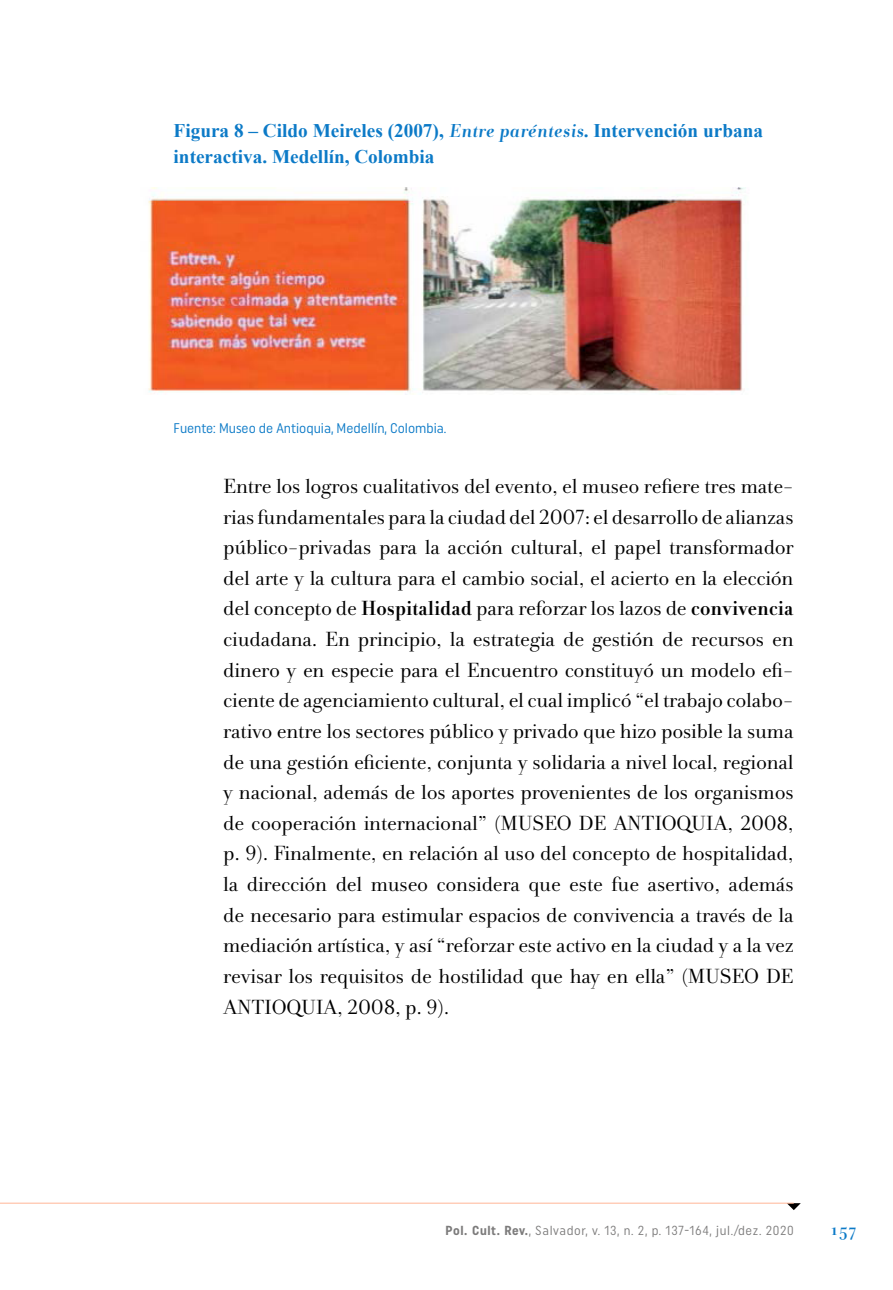
<style>
.page{position:relative;width:893px;height:1290px;background:#fff}
.page>*{position:absolute;margin:0;border:0;box-sizing:border-box;transform-origin:0 0}
.t1{font:21px/30.6px "Andrade Pro";letter-spacing:-.015em;color:#000;text-align:justify}
.t2{font:700 19.25px/26.2px "Times New Roman";color:#0c7ac7}
.t3{font:700 17.5px "Andrade Pro";color:#0c7ac7}
.t4{font:14px "Uniform Condensed";color:#0c7ac7}
.t5{font:13.12px "Uniform Condensed";letter-spacing:.05em;color:#7c7b7b}
.s1{font-family:"Andrade";font-style:italic}
.s2{font-weight:700}
</style>
<div class="page">
<svg style="left:787px;top:1203px;width:14px;height:7px"></svg>
<hr style="left:0;top:1203px;width:794px;height:1px;background:#ffb596">
<img style="left:148px;top:188px;width:598px;height:205px">
<p class="t2" style="left:174px;top:117px;width:591px">Figura 8 – Cildo Meireles (2007), <span class="s1">Entre paréntesis</span>. Intervención urbana interactiva. Medellín, Colombia</p>
<p class="t4" style="left:174px;top:419px;width:274px">Fuente: Museo de Antioquia, Medellín, Colombia.</p>
<p class="t1" style="left:223px;top:471px;width:572px">Entre los logros cualitativos del evento, el museo refiere tres mate&shy;rias fundamentales para la ciudad del 2007: el desarrollo de alianzas público-privadas para la acción cultural, el papel transformador del arte y la cultura para el cambio social, el acierto en la elección del concepto de <span class="s2">Hospitalidad</span> para reforzar los lazos de <span class="s2">convivencia </span>ciudadana. En principio, la estrategia de gestión de recursos en dinero y en especie para el Encuentro constituyó un modelo efi&shy;ciente de agenciamiento cultural, el cual implicó “el trabajo colabo&shy;rativo entre los sectores público y privado que hizo posible la suma de una gestión eficiente, conjunta y solidaria a nivel local, regional y nacional, además de los aportes provenientes de los organismos de cooperación internacional” (MUSEO DE ANTIOQUIA, 2008, p. 9). Finalmente, en relación al uso del concepto de hospitalidad, la dirección del museo considera que este fue asertivo, además de necesario para estimular espacios de convivencia a través de la mediación artística, y así “reforzar este activo en la ciudad y a la vez revisar los requisitos de hostilidad que hay en ella” (MUSEO DE ANTIOQUIA, 2008, p. 9).</p>
<p class="t5" style="left:445px;top:1223px;width:350px"><span class="s2">Pol. Cult. Rev.</span>, Salvador, v. 13, n. 2, p. 137-164, jul./dez. 2020</p>
<p class="t3" style="left:829px;top:1218px;width:29px">157</p>
</div>
